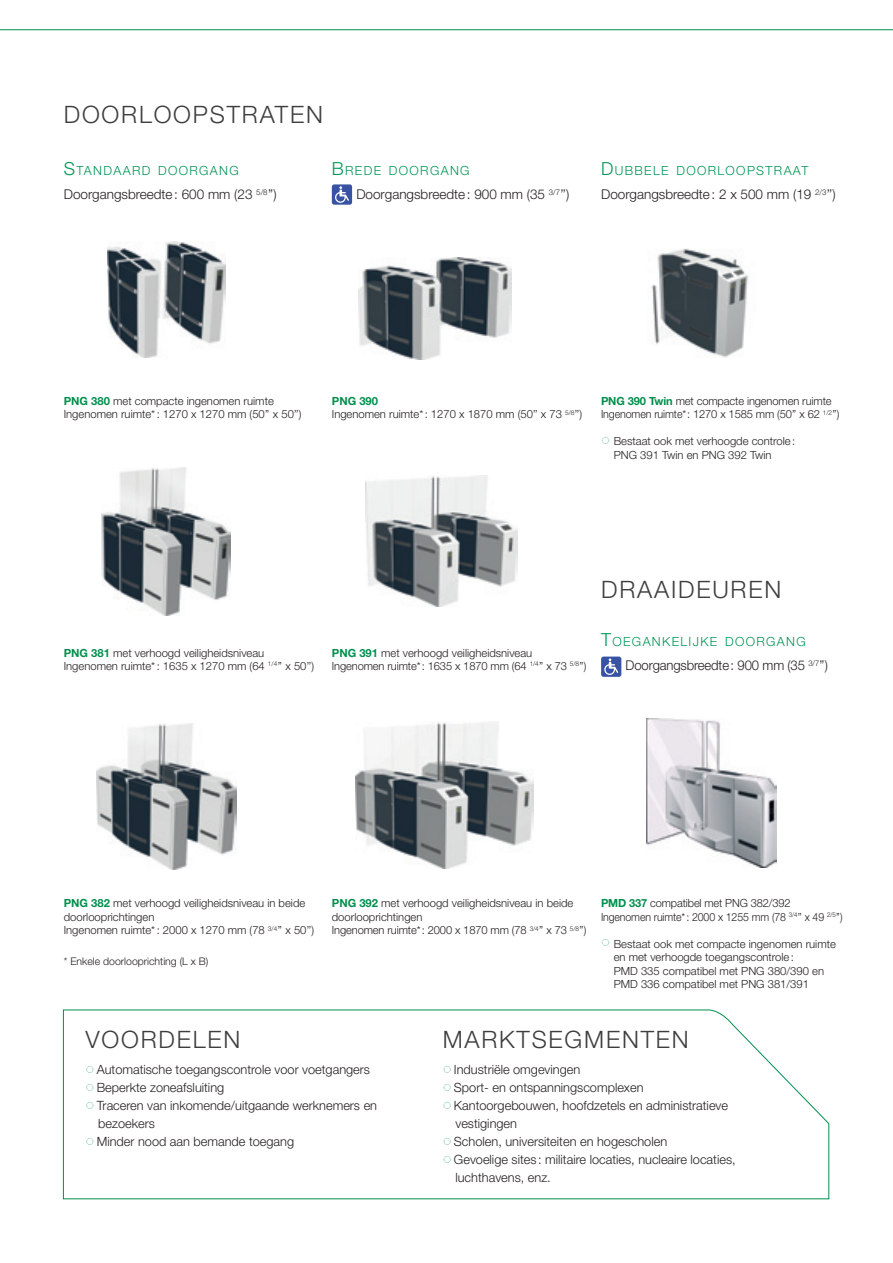
<style>
.page{position:relative;width:893px;height:1263px;background:#fff}
.page>*{position:absolute;margin:0;border:0;box-sizing:border-box;transform-origin:0 0}
.t1{font:300 24px "Helvetica Neue LT Std";letter-spacing:.075em;color:#3e3e3f}
.t2{font:300 13.5px "Helvetica Neue LT Std";color:#231f20}
.t3{font:300 12.75px/18px "Helvetica Neue LT Std";color:#231f20}
.t4{font:300 12.6px "Helvetica Neue LT Std";letter-spacing:.105em;color:#019656}
.t5{font:300 11.25px/13.5px "Helvetica Neue LT Std";color:#231f20}
.t6{font:300 10.5px "Helvetica Neue LT Std";color:#231f20}
.s1{font-size:18px}
.s2{font-weight:700;color:#008f4d}
</style>
<div class="page">
<svg style="left:0;top:29px;width:893px;height:2px;background:#7fc6a5"></svg>
<svg style="left:63px;top:1009px;width:767px;height:190px"></svg>
<img style="left:107px;top:242px;width:118px;height:116px">
<img style="left:359px;top:258px;width:152px;height:101px">
<img style="left:365px;top:476px;width:152px;height:131px">
<img style="left:102px;top:468px;width:129px;height:147px">
<img style="left:355px;top:722px;width:179px;height:147px">
<img style="left:647px;top:718px;width:129px;height:150px">
<img style="left:96px;top:724px;width:140px;height:145px">
<img style="left:651px;top:248px;width:98px;height:110px">
<div style="left:332px;top:184px;width:20px;height:21px;background:#3853a3;border-radius:2px"></div>
<svg style="left:335px;top:186px;width:14px;height:17px"></svg>
<div style="left:601px;top:657px;width:20px;height:20px;background:#3853a3;border-radius:2px"></div>
<svg style="left:604px;top:658px;width:14px;height:17px"></svg>
<svg style="left:86px;top:1065px;width:8px;height:8px"></svg>
<svg style="left:86px;top:1083px;width:8px;height:8px"></svg>
<svg style="left:86px;top:1101px;width:8px;height:8px"></svg>
<svg style="left:86px;top:1137px;width:8px;height:8px"></svg>
<svg style="left:444px;top:1065px;width:7px;height:8px"></svg>
<svg style="left:444px;top:1083px;width:7px;height:8px"></svg>
<svg style="left:444px;top:1101px;width:7px;height:8px"></svg>
<svg style="left:444px;top:1137px;width:7px;height:8px"></svg>
<svg style="left:444px;top:1155px;width:7px;height:8px"></svg>
<h1 class="t1" style="left:64px;top:100px;width:261px">DOORLOOPSTRATEN</h1>
<p class="t4" style="left:64px;top:162px;width:176px"><span class="s1">S</span>TANDAARD DOORGANG</p>
<p class="t2" style="left:64px;top:186px;width:215px">Doorgangsbreedte: 600 mm (23 <sup>5/8</sup>’’)</p>
<p class="t4" style="left:332px;top:162px;width:139px"><span class="s1">B</span>REDE DOORGANG</p>
<p class="t2" style="left:356px;top:186px;width:215px">Doorgangsbreedte: 900 mm (35 <sup>3/7</sup>’’)</p>
<p class="t4" style="left:601px;top:162px;width:209px"><span class="s1">D</span>UBBELE DOORLOOPSTRAAT</p>
<p class="t2" style="left:601px;top:186px;width:236px">Doorgangsbreedte: 2 x 500 mm (19 <sup>2/3</sup>’’)</p>
<p class="t5" style="left:64px;top:394px;width:239px"><span class="s2">PNG 380</span> met compacte ingenomen ruimte<br>Ingenomen ruimte*: 1270 x 1270 mm (50’’ x 50’’)</p>
<p class="t5" style="left:332px;top:394px;width:252px"><span class="s2">PNG 390<br></span>Ingenomen ruimte*: 1270 x 1870 mm (50’’ x 73 <sup>5/8</sup>’’)</p>
<p class="t5" style="left:601px;top:394px;width:240px"><span class="s2">PNG 390 Twin</span> met compacte ingenomen ruimte<br>Ingenomen ruimte*: 1270 x 1585 mm (50’’ x 62 <sup>1/2</sup>’’)</p>
<p class="t5" style="left:614px;top:434px;width:183px">Bestaat ook met verhoogde controle:<br>PNG 391 Twin en PNG 392 Twin</p>
<p class="t5" style="left:64px;top:645px;width:252px"><span class="s2">PNG 381</span> met verhoogd veiligheidsniveau<br>Ingenomen ruimte*: 1635 x 1270 mm (64 <sup>1/4</sup>’’ x 50’’)</p>
<p class="t5" style="left:332px;top:645px;width:256px"><span class="s2">PNG 391</span> met verhoogd veiligheidsniveau<br>Ingenomen ruimte*: 1635 x 1870 mm (64 <sup>1/4</sup>’’ x 73 <sup>5/8</sup>’’)</p>
<h1 class="t1" style="left:601px;top:574px;width:182px">DRAAIDEUREN</h1>
<p class="t4" style="left:601px;top:633px;width:206px"><span class="s1">T</span>OEGANKELIJKE DOORGANG</p>
<p class="t2" style="left:626px;top:657px;width:204px">Doorgangsbreedte: 900 mm (35 <sup>3/7</sup>’’)</p>
<p class="t5" style="left:64px;top:896px;width:252px"><span class="s2">PNG 382</span> met verhoogd veiligheidsniveau in beide doorlooprichtingen<br>Ingenomen ruimte*: 2000 x 1270 mm (78 <sup>3/4</sup>’’ x 50’’)</p>
<p class="t5" style="left:332px;top:896px;width:256px"><span class="s2">PNG 392</span> met verhoogd veiligheidsniveau in beide doorlooprichtingen<br>Ingenomen ruimte*: 2000 x 1870 mm (78 <sup>3/4</sup>’’ x 73 <sup>5/8</sup>’’)</p>
<p class="t5" style="left:601px;top:896px;width:243px"><span class="s2">PMD 337</span> compatibel met PNG 382/392<br>Ingenomen ruimte*: 2000 x 1255 mm (78 <sup>3/4</sup>’’ x 49 <sup>2/5</sup>’’)</p>
<p class="t5" style="left:614px;top:937px;width:224px">Bestaat ook met compacte ingenomen ruimte en met verhoogde toegangscontrole:<br>PMD 335 compatibel met PNG 380/390 en PMD 336 compatibel met PNG 381/391</p>
<h1 class="t1" style="left:85px;top:1024px;width:35px">Voordelen</h1>
<p class="t3" style="left:97px;top:1060px;width:282px">Automatische toegangscontrole voor voetgangers Beperkte zoneafsluiting<br>Traceren van inkomende/uitgaande werknemers en bezoekers<br>Minder nood aan bemande toegang</p>
<p class="t6" style="left:64px;top:955px;width:146px">* Enkele doorlooprichting (L x B)</p>
<h1 class="t1" style="left:443px;top:1024px;width:40px">Marktsegmenten</h1>
<p class="t3" style="left:454px;top:1060px;width:283px">Industriële omgevingen<br>Sport- en ontspanningscomplexen Kantoorgebouwen, hoofdzetels en administratieve vestigingen<br>Scholen, universiteiten en hogescholen<br>Gevoelige sites : militaire locaties, nucleaire locaties, luchthavens, enz.</p>
</div>
